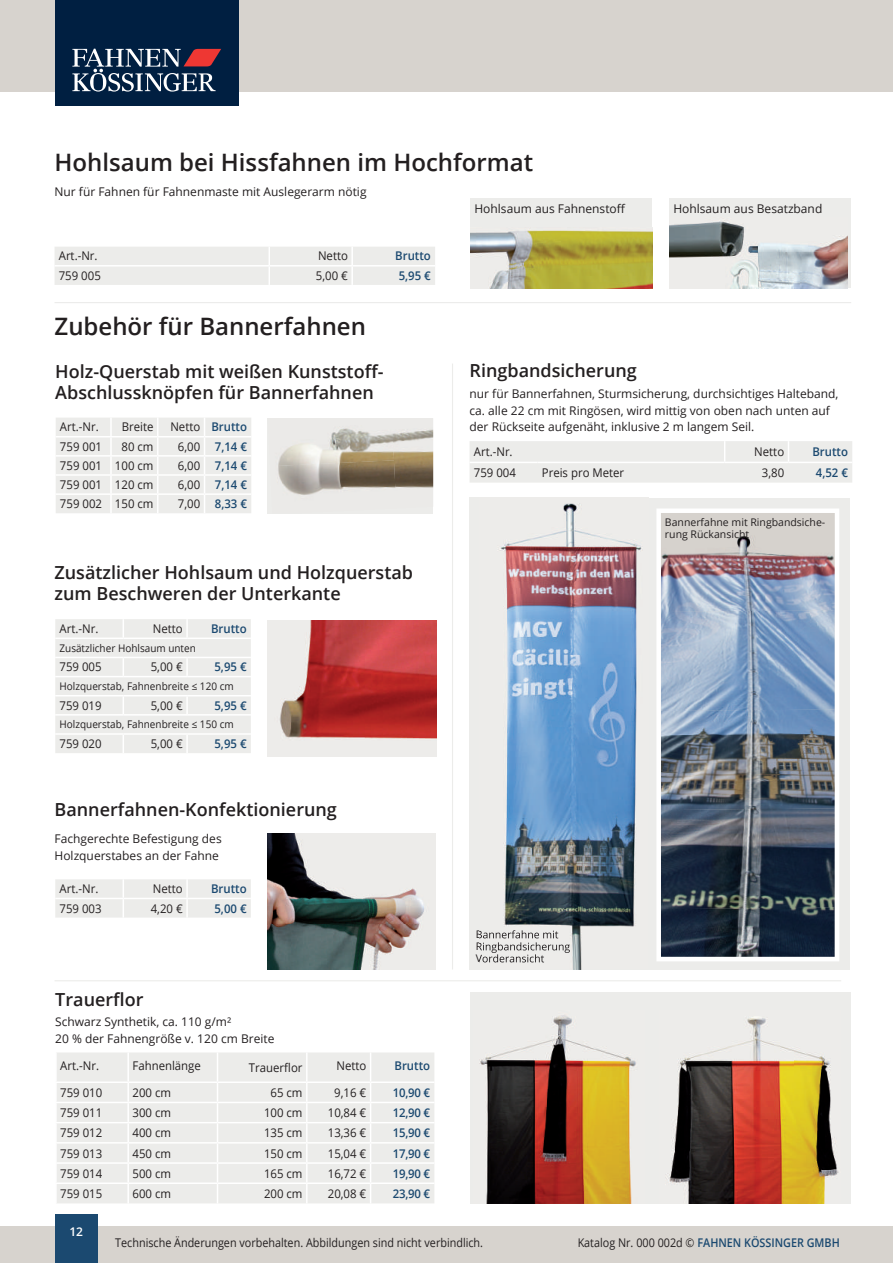
<style>
.page{position:relative;width:893px;height:1263px;background:#fff}
.page>*{position:absolute;margin:0;border:0;box-sizing:border-box;transform-origin:0 0}
.t1{font:600 24px "Open Sans";color:#231f20}
.t2{font:600 18px/21px "Open Sans";color:#231f20}
.t3{font:12px "Open Sans";color:#231f20;scale:.95 1}
.t4{font:12px/16.5px "Open Sans";color:#231f20}
.t5{font:600 12px "Open Sans";color:#1b4970;scale:.95 1}
.t6{font:12px "Open Sans";color:#231f20;scale:.9 1}
.t7{font:600 12px "Open Sans";color:#1b4970;scale:.9 1}
.t8{font:600 12px "Open Sans";color:#fff}
.t9{font:10.5px "Open Sans";color:#231f20;scale:.95 1}
.t10{font:10.5px/12px "Open Sans";color:#231f20}
.s1{font-weight:400;color:#231f20}
</style>
<div class="page">
<div style="left:0;top:0;width:893px;height:92px;background:#d7d3ce"></div>
<div style="left:0;top:1227px;width:893px;height:36px;background:#d7d3ce"></div>
<div style="left:55px;top:0;width:184px;height:106px;background:#001f41"></div>
<svg style="left:72px;top:49px;width:149px;height:43px"></svg>
<div style="left:55px;top:1214px;width:43px;height:49px;background:#1b4970"></div>
<div style="left:469px;top:498px;width:381px;height:472px;background:#ececea"></div>
<div style="left:470px;top:992px;width:381px;height:211px;background:#ececea"></div>
<div style="left:470px;top:441px;width:382px;height:42px;background:#ececea"></div>
<hr style="left:470px;top:462px;width:68px;height:1px;background:#fff">
<hr style="left:538px;top:462px;width:187px;height:1px;background:#fff">
<hr style="left:725px;top:462px;width:63px;height:1px;background:#fff">
<hr style="left:788px;top:462px;width:64px;height:1px;background:#fff">
<svg style="left:57px;top:1052px;width:377px;height:151px;background:#ededeb"></svg>
<div style="left:267px;top:418px;width:166px;height:95px;background:#ececea"></div>
<img style="left:279px;top:428px;width:113px;height:32px">
<img style="left:392px;top:429px;width:41px;height:59px">
<img style="left:278px;top:460px;width:118px;height:35px">
<svg style="left:56px;top:418px;width:195px;height:95px;background:#ededeb"></svg>
<img style="left:267px;top:620px;width:169px;height:136px">
<svg style="left:55px;top:619px;width:196px;height:134px;background:#ededeb"></svg>
<img style="left:669px;top:1016px;width:170px;height:187px">
<img style="left:479px;top:1015px;width:157px;height:188px">
<img style="left:267px;top:834px;width:169px;height:136px">
<div style="left:55px;top:879px;width:196px;height:38px;background:#ececea"></div>
<div style="left:470px;top:199px;width:182px;height:89px;background:#ececea"></div>
<div style="left:669px;top:199px;width:182px;height:89px;background:#ececea"></div>
<div style="left:55px;top:247px;width:380px;height:38px;background:#ececea"></div>
<hr style="left:452px;top:363px;width:1px;height:606px;background:#ececea">
<hr style="left:55px;top:980px;width:786px;height:1px;background:#ececea">
<hr style="left:55px;top:302px;width:796px;height:1px;background:#ececea">
<img style="left:656px;top:509px;width:183px;height:452px">
<img style="left:652px;top:228px;width:1px;height:60px">
<img style="left:470px;top:230px;width:182px;height:58px">
<img style="left:669px;top:220px;width:178px;height:68px">
<img style="left:480px;top:503px;width:162px;height:467px">
<img style="left:480px;top:930px;width:78px;height:8px">
<img style="left:480px;top:942px;width:90px;height:11px">
<img style="left:480px;top:954px;width:64px;height:8px">
<h1 class="t1" style="left:55px;top:146px;width:480px">Hohlsaum bei Hissfahnen im Hochformat</h1>
<p class="t4" style="left:55px;top:184px;width:314px">Nur für Fahnen für Fahnenmaste mit Auslegerarm nötig</p>
<p class="t3" style="left:59px;top:248px;width:42px">Art.-Nr.</p>
<p class="t3" style="left:318px;top:248px;width:33px">Netto</p>
<p class="t5" style="left:395px;top:248px;width:39px">Brutto</p>
<p class="t3" style="left:59px;top:267px;width:46px">759 005</p>
<p class="t3" style="left:316px;top:267px;width:35px">5,00 €</p>
<p class="t5" style="left:399px;top:267px;width:35px">5,95 €</p>
<h1 class="t1" style="left:55px;top:310px;width:313px">Zubehör für Bannerfahnen</h1>
<h2 class="t2" style="left:55px;top:361px;width:330px">Holz-Querstab mit weißen Kunststoff-<br>Abschlussknöpfen für Bannerfahnen</h2>
<p class="t3" style="left:60px;top:419px;width:42px">Art.-Nr.</p>
<p class="t3" style="left:122px;top:419px;width:35px">Breite</p>
<p class="t5" style="left:170px;top:419px;width:82px"><span class="s1">Netto</span> Brutto</p>
<p class="t3" style="left:60px;top:438px;width:46px">759 001</p>
<p class="t3" style="left:121px;top:438px;width:35px">80 cm</p>
<p class="t5" style="left:178px;top:438px;width:74px"><span class="s1">6,00</span> 7,14 €</p>
<p class="t3" style="left:60px;top:457px;width:100px">759 001 100 cm</p>
<p class="t5" style="left:178px;top:457px;width:74px"><span class="s1">6,00</span> 7,14 €</p>
<p class="t3" style="left:60px;top:477px;width:100px">759 001 120 cm</p>
<p class="t5" style="left:178px;top:477px;width:74px"><span class="s1">6,00</span> 7,14 €</p>
<p class="t3" style="left:60px;top:496px;width:100px">759 002 150 cm</p>
<p class="t5" style="left:178px;top:496px;width:74px"><span class="s1">7,00</span> 8,33 €</p>
<h2 class="t2" style="left:55px;top:562px;width:360px">Zusätzlicher Hohlsaum und Holzquerstab zum Beschweren der Unterkante</h2>
<p class="t3" style="left:60px;top:620px;width:42px">Art.-Nr.</p>
<p class="t3" style="left:153px;top:620px;width:33px">Netto</p>
<p class="t5" style="left:211px;top:620px;width:39px">Brutto</p>
<p class="t9" style="left:60px;top:641px;width:145px">Zusätzlicher Hohlsaum unten</p>
<p class="t3" style="left:60px;top:659px;width:46px">759 005</p>
<p class="t3" style="left:151px;top:659px;width:35px">5,00 €</p>
<p class="t5" style="left:214px;top:659px;width:35px">5,95 €</p>
<p class="t9" style="left:60px;top:679px;width:185px">Holzquerstab, Fahnenbreite ≤ 120 cm</p>
<p class="t3" style="left:60px;top:697px;width:46px">759 019</p>
<p class="t3" style="left:151px;top:697px;width:35px">5,00 €</p>
<p class="t5" style="left:214px;top:697px;width:35px">5,95 €</p>
<p class="t9" style="left:60px;top:717px;width:185px">Holzquerstab, Fahnenbreite ≤ 150 cm</p>
<p class="t3" style="left:60px;top:735px;width:46px">759 020</p>
<p class="t3" style="left:151px;top:735px;width:35px">5,00 €</p>
<p class="t5" style="left:214px;top:735px;width:35px">5,95 €</p>
<h2 class="t2" style="left:55px;top:798px;width:284px">Bannerfahnen-Konfektionierung</h2>
<p class="t4" style="left:55px;top:830px;width:169px">Fachgerechte Befestigung des<br>Holzquerstabes an der Fahne</p>
<p class="t3" style="left:60px;top:880px;width:42px">Art.-Nr.</p>
<p class="t3" style="left:153px;top:880px;width:33px">Netto</p>
<p class="t5" style="left:211px;top:880px;width:39px">Brutto</p>
<p class="t3" style="left:60px;top:900px;width:46px">759 003</p>
<p class="t3" style="left:151px;top:900px;width:35px">4,20 €</p>
<p class="t5" style="left:214px;top:900px;width:35px">5,00 €</p>
<h2 class="t2" style="left:55px;top:988px;width:90px">Trauerflor</h2>
<p class="t4" style="left:55px;top:1013px;width:221px">Schwarz Synthetik, ca. 110 g/m²<br>20 % der Fahnengröße v. 120 cm Breite</p>
<p class="t3" style="left:60px;top:1057px;width:42px">Art.-Nr.</p>
<p class="t3" style="left:132px;top:1057px;width:74px">Fahnenlänge</p>
<p class="t3" style="left:249px;top:1059px;width:58px">Trauerflor</p>
<p class="t3" style="left:336px;top:1057px;width:33px">Netto</p>
<p class="t5" style="left:395px;top:1057px;width:39px">Brutto</p>
<p class="t3" style="left:60px;top:1084px;width:46px">759 010</p>
<p class="t3" style="left:132px;top:1084px;width:42px">200 cm</p>
<p class="t3" style="left:271px;top:1084px;width:35px">65 cm</p>
<p class="t3" style="left:334px;top:1084px;width:35px">9,16 €</p>
<p class="t5" style="left:393px;top:1084px;width:41px">10,90 €</p>
<p class="t3" style="left:60px;top:1104px;width:46px">759 011</p>
<p class="t3" style="left:132px;top:1104px;width:42px">300 cm</p>
<p class="t3" style="left:264px;top:1104px;width:42px">100 cm</p>
<p class="t3" style="left:328px;top:1104px;width:42px">10,84 €</p>
<p class="t5" style="left:393px;top:1104px;width:41px">12,90 €</p>
<p class="t3" style="left:60px;top:1125px;width:46px">759 012</p>
<p class="t3" style="left:132px;top:1125px;width:42px">400 cm</p>
<p class="t3" style="left:264px;top:1125px;width:42px">135 cm</p>
<p class="t3" style="left:328px;top:1125px;width:42px">13,36 €</p>
<p class="t5" style="left:393px;top:1125px;width:41px">15,90 €</p>
<p class="t3" style="left:60px;top:1145px;width:46px">759 013</p>
<p class="t3" style="left:132px;top:1145px;width:42px">450 cm</p>
<p class="t3" style="left:264px;top:1145px;width:42px">150 cm</p>
<p class="t3" style="left:328px;top:1145px;width:42px">15,04 €</p>
<p class="t5" style="left:393px;top:1145px;width:41px">17,90 €</p>
<p class="t3" style="left:60px;top:1165px;width:46px">759 014</p>
<p class="t3" style="left:132px;top:1165px;width:42px">500 cm</p>
<p class="t3" style="left:264px;top:1165px;width:42px">165 cm</p>
<p class="t3" style="left:328px;top:1165px;width:42px">16,72 €</p>
<p class="t5" style="left:393px;top:1165px;width:41px">19,90 €</p>
<p class="t3" style="left:60px;top:1185px;width:46px">759 015</p>
<p class="t3" style="left:132px;top:1185px;width:42px">600 cm</p>
<p class="t3" style="left:264px;top:1185px;width:42px">200 cm</p>
<p class="t3" style="left:328px;top:1185px;width:42px">20,08 €</p>
<p class="t5" style="left:393px;top:1185px;width:41px">23,90 €</p>
<p class="t4" style="left:474px;top:200px;width:152px">Hohlsaum aus Fahnenstoff</p>
<p class="t4" style="left:673px;top:200px;width:150px">Hohlsaum aus Besatzband</p>
<h2 class="t2" style="left:470px;top:360px;width:169px">Ringbandsicherung</h2>
<p class="t4" style="left:470px;top:385px;width:370px">nur für Bannerfahnen, Sturmsicherung, durchsichtiges Halteband, ca. alle 22 cm mit Ringösen, wird mittig von oben nach unten auf der Rückseite aufgenäht, inklusive 2 m langem Seil.</p>
<p class="t3" style="left:474px;top:443px;width:42px">Art.-Nr.</p>
<p class="t3" style="left:754px;top:443px;width:33px">Netto</p>
<p class="t5" style="left:812px;top:443px;width:39px">Brutto</p>
<p class="t3" style="left:474px;top:464px;width:46px">759 004</p>
<p class="t3" style="left:542px;top:464px;width:88px">Preis pro Meter</p>
<p class="t3" style="left:762px;top:464px;width:25px">3,80</p>
<p class="t5" style="left:816px;top:464px;width:35px">4,52 €</p>
<p class="t10" style="left:665px;top:516px;width:162px">Bannerfahne mit Ringbandsiche&shy;rung Rückansicht</p>
<p class="t8" style="left:69px;top:1223px;width:15px">12</p>
<p class="t6" style="left:115px;top:1235px;width:410px">Technische Änderungen vorbehalten. Abbildungen sind nicht verbindlich.</p>
<p class="t7" style="left:578px;top:1235px;width:293px"><span class="s1">Katalog Nr. 000 002d ©</span> FAHNEN KÖSSINGER GMBH</p>
</div>
